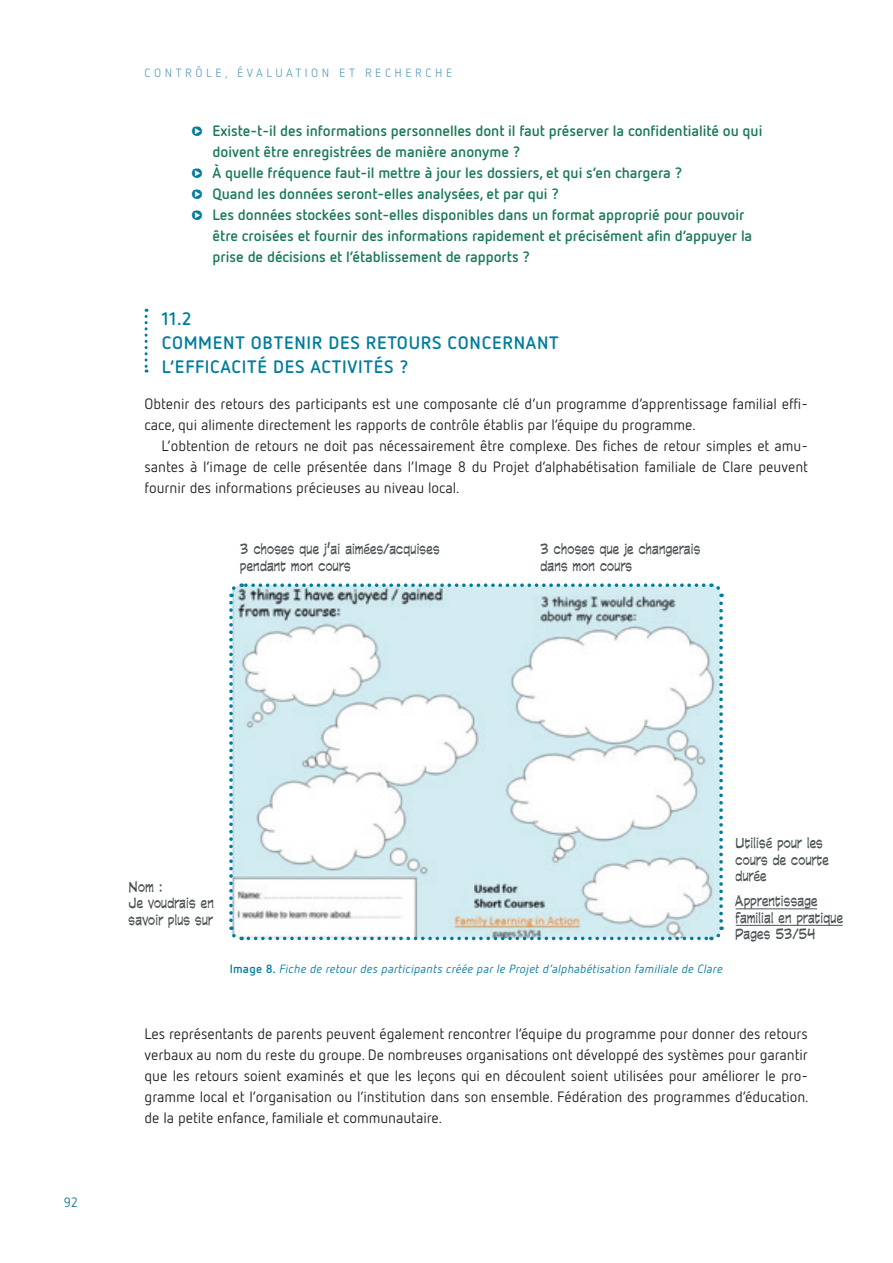
<style>
.page{position:relative;width:893px;height:1263px;background:#fff}
.page>*{position:absolute;margin:0;border:0;box-sizing:border-box;transform-origin:0 0}
.t1{font:700 18px/24px "Netto OT";letter-spacing:.04em;color:#007c9d}
.Grundtext{font:15px/21px "Netto OT";letter-spacing:-.005em;color:#231f20}
.Aufzählung_A{font:700 15px/21px "Netto OT";letter-spacing:-.005em;color:#197a54}
.Grundtext_Einzug{font:15px/21px "Netto OT";letter-spacing:-.005em;color:#231f20;text-align:justify}
.Grafik_Text_grau{font:13.5px/16.5px "CC Comicrazy";letter-spacing:.03em;color:#4d5456;scale:.8 1}
.t2{font:13.5px "Netto OT";color:#1b7a94}
.BUs{font:italic 12px "Netto OT";letter-spacing:.02em;color:#007c9d}
.LKT_Kap{font:12px "Netto OT";letter-spacing:.29em;color:#68a2bc}
.s1{font-family:"Kosmik OT Glyphs";font-weight:400;font-size:21px;color:#007c9d}
.s2{font-weight:700;font-style:normal}
</style>
<div class="page">
<svg style="left:145px;top:309px;width:3px;height:64px"></svg>
<svg style="left:229px;top:583px;width:495px;height:358px"></svg>
<hr style="left:736px;top:908px;width:81px;height:1px;background:#4d5456">
<hr style="left:736px;top:925px;width:107px;height:1px;background:#4d5456">
<p class="LKT_Kap" style="left:145px;top:66px;width:309px">CONTRÔLE, ÉVALUATION ET RECHERCHE</p>
<p class="Aufzählung_A" style="left:213px;top:120px;width:551px;text-indent:-21px"><span class="s1">U</span> Existe-t-il des informations personnelles dont il faut préserver la confidentialité ou qui doivent être enregistrées de manière anonyme ?</p>
<p class="Aufzählung_A" style="left:191px;top:162px;width:492px"><span class="s1">U</span> À quelle fréquence faut-il mettre à jour les dossiers, et qui s’en chargera ?</p>
<p class="Aufzählung_A" style="left:191px;top:183px;width:369px"><span class="s1">U</span> Quand les données seront-elles analysées, et par qui ?</p>
<p class="Aufzählung_A" style="left:213px;top:204px;width:541px;text-indent:-21px"><span class="s1">U</span> Les données stockées sont-elles disponibles dans un format approprié pour pouvoir être croisées et fournir des informations rapidement et précisément afin d’appuyer la prise de décisions et l’établissement de rapports ?</p>
<h2 class="t1" style="left:162px;top:306px;width:399px">11.2<br>COMMENT OBTENIR DES RETOURS CONCERNANT<br>L’EFFICACITÉ DES ACTIVITÉS ?</h2>
<p class="Grundtext" style="left:145px;top:393px;width:665px">Obtenir des retours des participants est une composante clé d’un programme d’apprentissage familial effi&shy;cace, qui alimente directement les rapports de contrôle établis par l’équipe du programme.</p>
<p class="Grundtext_Einzug" style="left:145px;top:435px;width:665px;text-indent:17px">L’obtention de retours ne doit pas nécessairement être complexe. Des fiches de retour simples et amu&shy;santes à l’image de celle présentée dans l’Image 8 du Projet d’alphabétisation familiale de Clare peuvent fournir des informations précieuses au niveau local.</p>
<p class="Grafik_Text_grau" style="left:240px;top:541px;width:251px">3 choses que j’ai aimées/acquises pendant mon cours</p>
<p class="Grafik_Text_grau" style="left:540px;top:541px;width:201px">3 choses que je changerais dans mon cours</p>
<p class="t2" style="left:64px;top:1194px;width:15px">92</p>
<p class="Grafik_Text_grau" style="left:129px;top:878px;width:44px">Nom :</p>
<p class="Grafik_Text_grau" style="left:129px;top:894px;width:108px">Je voudrais en savoir plus sur</p>
<p class="BUs" style="left:230px;top:962px;width:494px"><span class="s2">Image 8.</span> Fiche de retour des participants créée par le Projet d’alphabétisation familiale de Clare</p>
<p class="Grafik_Text_grau" style="left:736px;top:835px;width:118px">Utilisé pour les cours de courte durée</p>
<p class="Grafik_Text_grau" style="left:736px;top:893px;width:104px">Apprentissage</p>
<p class="Grafik_Text_grau" style="left:736px;top:909px;width:136px">familial en pratique</p>
<p class="Grafik_Text_grau" style="left:736px;top:926px;width:101px">Pages 53/54</p>
<p class="Grundtext" style="left:145px;top:1023px;width:666px;text-align:justify">Les représentants de parents peuvent également rencontrer l’équipe du programme pour donner des retours verbaux au nom du reste du groupe. De nombreuses organisations ont développé des systèmes pour garantir que les retours soient examinés et que les leçons qui en découlent soient utilisées pour améliorer le pro&shy;gramme local et l’organisation ou l’institution dans son ensemble. Fédération des programmes d’éducation. de la petite enfance, familiale et communautaire.</p>
</div>
